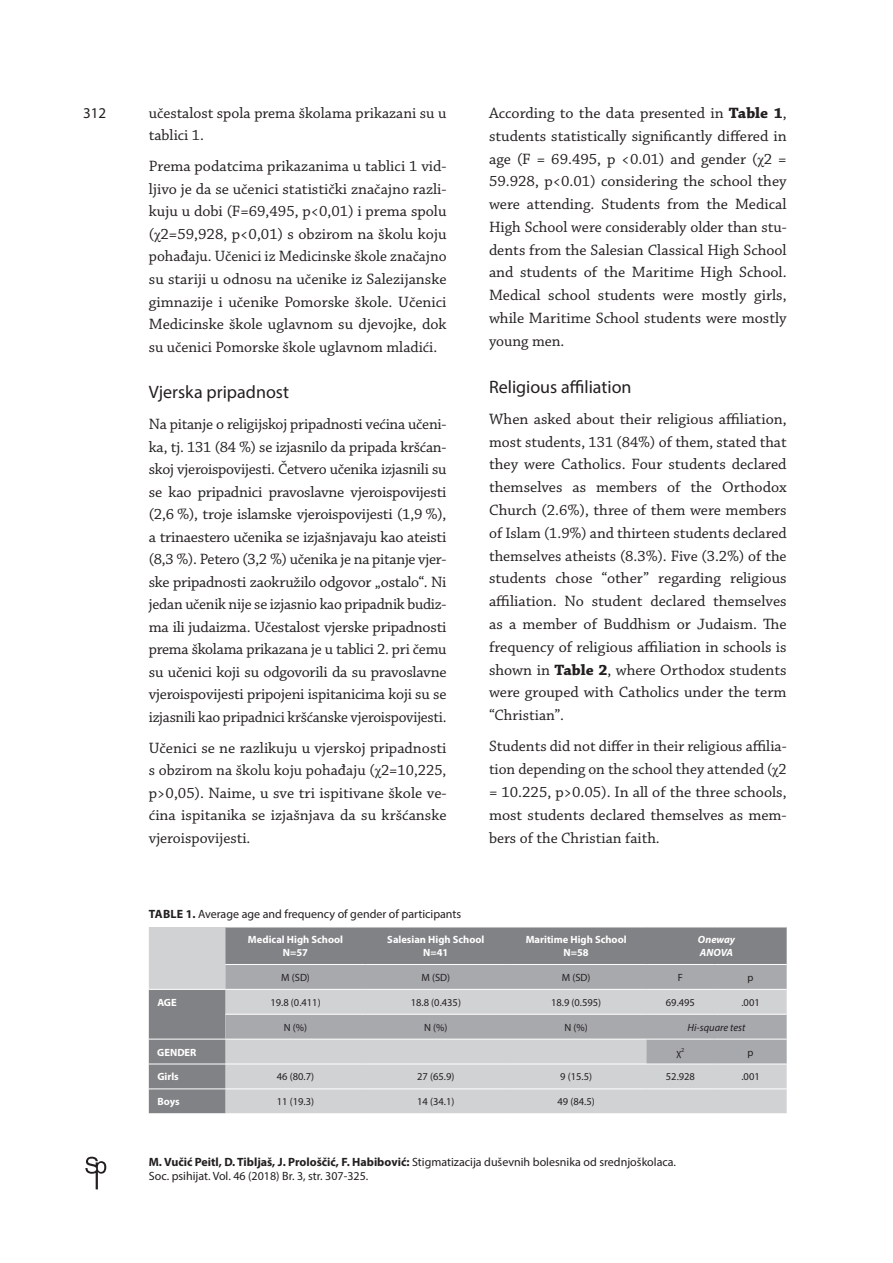
<style>
.page{position:relative;width:893px;height:1263px;background:#fff}
.page>*{position:absolute;margin:0;border:0;box-sizing:border-box;transform-origin:0 0}
.t1{font:18px "Myriad Pro";color:#231f20}
.t2{font:15.75px/22.8px "Chaparral Pro";color:#231f20;text-align:justify}
.t3{font:15px "Myriad Pro";color:#231f20}
.t4{font:12px/14.4px "Myriad Pro";color:#231f20}
.t5{font:10.5px "Myriad Pro";color:#231f20}
.t6{font:700 10.5px/12.6px "Myriad Pro";color:#fff;text-align:center}
.t7{font:italic 10.5px "Myriad Pro";color:#231f20}
.t8{font:italic 700 10.5px/12.6px "Myriad Pro";color:#fff}
.s1{font-family:"Times New Roman";font-size:14.25px}
.s2{font-weight:700}
</style>
<div class="page">
<svg style="left:85px;top:1157px;width:21px;height:32px"></svg>
<svg style="left:149px;top:927px;width:638px;height:186px;background:#aaabae"></svg>
<svg style="left:225px;top:965px;width:562px;height:99px;background:#babbbe"></svg>
<hr style="left:149px;top:1039px;width:76px;height:1px;background:#fff">
<hr style="left:149px;top:1064px;width:76px;height:1px;background:#fff">
<hr style="left:225px;top:1064px;width:141px;height:1px;background:#fff">
<hr style="left:366px;top:1064px;width:140px;height:1px;background:#fff">
<hr style="left:506px;top:1064px;width:140px;height:1px;background:#fff">
<hr style="left:149px;top:1088px;width:76px;height:1px;background:#fff">
<hr style="left:225px;top:1088px;width:141px;height:1px;background:#fff">
<hr style="left:366px;top:1088px;width:140px;height:1px;background:#fff">
<hr style="left:506px;top:1088px;width:140px;height:1px;background:#fff">
<hr style="left:646px;top:1088px;width:69px;height:1px;background:#fff">
<hr style="left:149px;top:989px;width:76px;height:1px;background:#fff">
<hr style="left:715px;top:1088px;width:72px;height:1px;background:#fff">
<hr style="left:225px;top:964px;width:141px;height:1px;background:#fff">
<hr style="left:366px;top:964px;width:140px;height:1px;background:#fff">
<hr style="left:506px;top:964px;width:140px;height:1px;background:#fff">
<hr style="left:646px;top:964px;width:69px;height:1px;background:#fff">
<hr style="left:715px;top:964px;width:72px;height:1px;background:#fff">
<hr style="left:225px;top:989px;width:141px;height:1px;background:#fff">
<hr style="left:366px;top:989px;width:140px;height:1px;background:#fff">
<hr style="left:506px;top:989px;width:140px;height:1px;background:#fff">
<hr style="left:646px;top:989px;width:69px;height:1px;background:#fff">
<hr style="left:715px;top:989px;width:72px;height:1px;background:#fff">
<hr style="left:225px;top:1014px;width:141px;height:1px;background:#fff">
<hr style="left:366px;top:1014px;width:140px;height:1px;background:#fff">
<hr style="left:506px;top:1014px;width:140px;height:1px;background:#fff">
<hr style="left:646px;top:1014px;width:69px;height:1px;background:#fff">
<hr style="left:715px;top:1014px;width:72px;height:1px;background:#fff">
<hr style="left:225px;top:1039px;width:141px;height:1px;background:#fff">
<hr style="left:366px;top:1039px;width:140px;height:1px;background:#fff">
<hr style="left:506px;top:1039px;width:140px;height:1px;background:#fff">
<hr style="left:646px;top:1039px;width:69px;height:1px;background:#fff">
<hr style="left:715px;top:1039px;width:72px;height:1px;background:#fff">
<hr style="left:646px;top:1064px;width:69px;height:1px;background:#fff">
<hr style="left:715px;top:1064px;width:72px;height:1px;background:#fff">
<p class="t3" style="left:83px;top:103px;width:25px">312</p>
<p class="t2" style="left:149px;top:102px;width:299px">učestalost spola prema školama prikazani su u tablici 1.</p>
<p class="t2" style="left:149px;top:156px;width:299px">Prema podatcima prikazanima u tablici 1 vid&shy;ljivo je da se učenici statistički značajno razli&shy;kuju u dobi (F=69,495, p&lt;0,01) i prema spolu (<span class="s1">χ</span>2=59,928, p&lt;0,01) s obzirom na školu koju pohađaju. Učenici iz Medicinske škole značajno su stariji u odnosu na učenike iz Salezijanske gimnazije i učenike Pomorske škole. Učenici Medicinske škole uglavnom su djevojke, dok su učenici Pomorske škole uglavnom mladići.</p>
<p class="t1" style="left:149px;top:381px;width:142px">Vjerska pripadnost</p>
<p class="t2" style="left:149px;top:413px;width:299px">Na pitanje o religijskoj pripadnosti većina učeni&shy;ka, tj. 131 (84 %) se izjasnilo da pripada kršćan&shy;skoj vjeroispovijesti. Četvero učenika izjasnili su se kao pripadnici pravoslavne vjeroispovijesti (2,6 %), troje islamske vjeroispovijesti (1,9 %), a trinaestero učenika se izjašnjavaju kao ateisti (8,3 %). Petero (3,2 %) učenika je na pitanje vjer&shy;ske pripadnosti zaokružilo odgovor „ostalo“. Ni jedan učenik nije se izjasnio kao pripadnik budiz&shy;ma ili judaizma. Učestalost vjerske pripadnosti prema školama prikazana je u tablici 2. pri čemu su učenici koji su odgovorili da su pravoslavne vjeroispovijesti pripojeni ispitanicima koji su se izjasnili kao pripadnici kršćanske vjeroispovijesti.</p>
<p class="t2" style="left:149px;top:737px;width:299px">Učenici se ne razlikuju u vjerskoj pripadnosti s obzirom na školu koju pohađaju (<span class="s1">χ</span>2=10,225, p&gt;0,05). Naime, u sve tri ispitivane škole ve&shy;ćina ispitanika se izjašnjava da su kršćanske vjeroispovijesti.</p>
<p class="t2" style="left:489px;top:102px;width:299px">According to the data presented in <span class="s2">Table 1</span>, students statistically significantly differed in age (F = 69.495, p &lt;0.01) and gender (<span class="s1">χ</span>2 = 59.928, p&lt;0.01) considering the school they were attending. Students from the Medical High School were considerably older than stu&shy;dents from the Salesian Classical High School and students of the Maritime High School.<br>Medical school students were mostly girls, while Maritime School students were mostly young men.</p>
<p class="t1" style="left:489px;top:375px;width:144px">Religious affiliation</p>
<p class="t2" style="left:489px;top:408px;width:299px">When asked about their religious affiliation, most students, 131 (84%) of them, stated that they were Catholics. Four students declared themselves as members of the Orthodox Church (2.6%), three of them were members of Islam (1.9%) and thirteen students declared themselves atheists (8.3%). Five (3.2%) of the students chose “other” regarding religious affiliation. No student declared themselves as a member of Buddhism or Judaism. The frequency of religious affiliation in schools is shown in <span class="s2">Table 2</span>, where Orthodox students were grouped with Catholics under the term “Christian”.</p>
<p class="t2" style="left:489px;top:736px;width:299px">Students did not differ in their religious affilia&shy;tion depending on the school they attended (<span class="s1">χ</span>2 = 10.225, p&gt;0.05). In all of the three schools, most students declared themselves as mem&shy;bers of the Christian faith.</p>
<p class="t4" style="left:149px;top:907px;width:314px"><span class="s2">TABLE 1.</span> Average age and frequency of gender of participants</p>
<p class="t6" style="left:248px;top:933px;width:97px">Medical High School<br>N=57</p>
<p class="t6" style="left:387px;top:933px;width:99px">Salesian High School<br>N=41</p>
<p class="t6" style="left:526px;top:933px;width:102px">Maritime High School<br>N=58</p>
<p class="t8" style="left:698px;top:933px;width:39px">Oneway<br>ANOVA</p>
<p class="t5" style="left:281px;top:971px;width:30px">M (SD)</p>
<p class="t5" style="left:421px;top:971px;width:30px">M (SD)</p>
<p class="t5" style="left:562px;top:971px;width:30px">M (SD)</p>
<p class="t5" style="left:678px;top:971px;width:7px">F</p>
<p class="t5" style="left:748px;top:971px;width:7px">p</p>
<p class="t6" style="left:157px;top:995px;width:21px">AGE</p>
<p class="t5" style="left:270px;top:996px;width:52px">19.8 (0.411)</p>
<p class="t5" style="left:411px;top:996px;width:52px">18.8 (0.435)</p>
<p class="t5" style="left:551px;top:996px;width:52px">18.9 (0.595)</p>
<p class="t5" style="left:666px;top:996px;width:31px">69.495</p>
<p class="t5" style="left:741px;top:996px;width:20px">.001</p>
<p class="t5" style="left:284px;top:1020px;width:25px">N (%)</p>
<p class="t5" style="left:424px;top:1020px;width:25px">N (%)</p>
<p class="t5" style="left:564px;top:1020px;width:25px">N (%)</p>
<p class="t7" style="left:688px;top:1020px;width:59px">Hi-square test</p>
<p class="t6" style="left:157px;top:1045px;width:41px">GENDER</p>
<p class="t5" style="left:676px;top:1045px;width:9px">χ<sup>2</sup></p>
<p class="t5" style="left:748px;top:1045px;width:7px">p</p>
<p class="t6" style="left:157px;top:1070px;width:23px">Girls</p>
<p class="t5" style="left:277px;top:1070px;width:39px">46 (80.7)</p>
<p class="t5" style="left:417px;top:1070px;width:39px">27 (65.9)</p>
<p class="t5" style="left:560px;top:1070px;width:33px">9 (15.5)</p>
<p class="t5" style="left:666px;top:1070px;width:31px">52.928</p>
<p class="t5" style="left:741px;top:1070px;width:20px">.001</p>
<p class="t6" style="left:157px;top:1095px;width:24px">Boys</p>
<p class="t5" style="left:277px;top:1095px;width:39px">11 (19.3)</p>
<p class="t5" style="left:417px;top:1095px;width:39px">14 (34.1)</p>
<p class="t5" style="left:557px;top:1095px;width:39px">49 (84.5)</p>
<p class="t4" style="left:149px;top:1154px;width:529px"><span class="s2">M. Vučić Peitl, D. Tibljaš, J. Prološčić, F. Habibović:</span> Stigmatizacija duševnih bolesnika od srednjoškolaca.<br>Soc. psihijat. Vol. 46 (2018) Br. 3, str. 307-325.</p>
</div>
